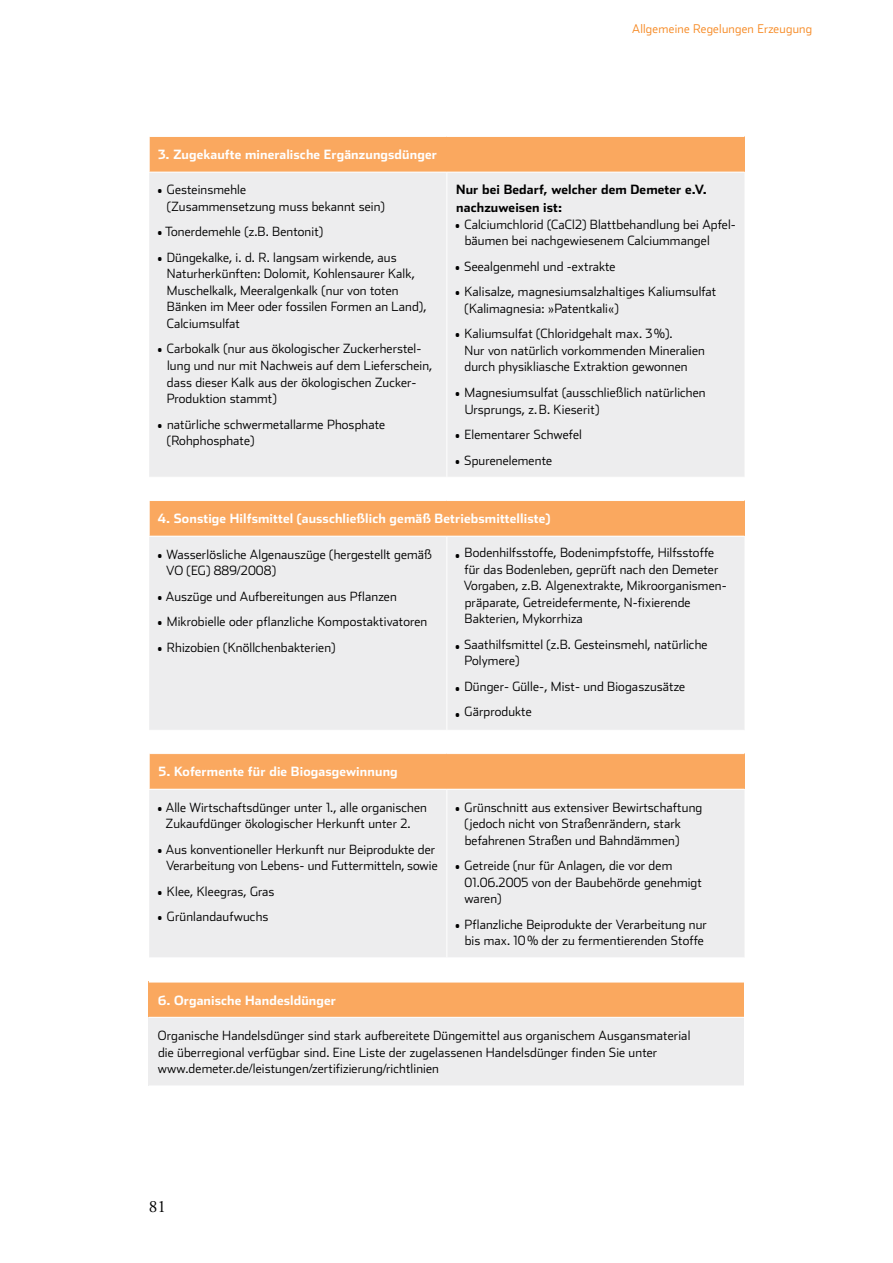
<style>
.page{position:relative;width:893px;height:1263px;background:#fff}
.page>*{position:absolute;margin:0;border:0;box-sizing:border-box;transform-origin:0 0}
.t1{font:17.25px "Adobe Garamond Pro";color:#000}
.t2{font:300 12.75px/16.5px "Stainless";letter-spacing:.01em;color:#000}
.t3{font:700 12.75px "Stainless";letter-spacing:.01em;color:#fff}
.t4{font:700 12.75px/18px "Stainless";letter-spacing:.01em;color:#000}
.t5{font:300 12px "Stainless";letter-spacing:.02em;color:#f6871f}
.s1{font-size:10.5px}
</style>
<div class="page">
<div style="left:149px;top:136px;width:595px;height:36px;background:#faa85f"></div>
<div style="left:149px;top:173px;width:595px;height:304px;background:#ededee"></div>
<hr style="left:149px;top:136px;width:298px;height:1px;background:#fff">
<hr style="left:149px;top:137px;width:1px;height:35px;background:#fff">
<hr style="left:447px;top:136px;width:297px;height:1px;background:#fff">
<hr style="left:446px;top:172px;width:1px;height:305px;background:#fff">
<div style="left:149px;top:500px;width:595px;height:36px;background:#faa85f"></div>
<div style="left:149px;top:537px;width:595px;height:193px;background:#ededee"></div>
<hr style="left:149px;top:500px;width:298px;height:1px;background:#fff">
<hr style="left:149px;top:501px;width:1px;height:35px;background:#fff">
<hr style="left:447px;top:500px;width:297px;height:1px;background:#fff">
<hr style="left:446px;top:536px;width:1px;height:194px;background:#fff">
<div style="left:149px;top:753px;width:595px;height:36px;background:#faa85f"></div>
<div style="left:149px;top:790px;width:595px;height:167px;background:#ededee"></div>
<hr style="left:149px;top:753px;width:298px;height:1px;background:#fff">
<hr style="left:149px;top:754px;width:1px;height:35px;background:#fff">
<hr style="left:447px;top:753px;width:297px;height:1px;background:#fff">
<hr style="left:446px;top:790px;width:1px;height:167px;background:#fff">
<div style="left:149px;top:982px;width:595px;height:35px;background:#faa85f"></div>
<div style="left:149px;top:1017px;width:595px;height:69px;background:#ededee"></div>
<hr style="left:149px;top:1017px;width:595px;height:1px;background:#fff">
<hr style="left:149px;top:1085px;width:595px;height:1px;background:#fff">
<p class="t5" style="left:632px;top:22px;width:182px">Allgemeine Regelungen Erzeugung</p>
<p class="t3" style="left:158px;top:147px;width:280px">3. Zugekaufte mineralische Ergänzungsdünger</p>
<p class="t2" style="left:167px;top:181px;width:219px;text-indent:-10px"><span class="s1">•</span> Gesteinsmehle<br>(Zusammensetzung muss bekannt sein)</p>
<p class="t2" style="left:157px;top:223px;width:167px"><span class="s1">•</span> Tonerdemehle (z.B. Bentonit)</p>
<p class="t2" style="left:167px;top:249px;width:261px;text-indent:-10px"><span class="s1">•</span> Düngekalke, i. d. R. langsam wirkende, aus Naturherkünften: Dolomit, Kohlensaurer Kalk, Muschelkalk, Meeralgenkalk (nur von toten Bänken im Meer oder fossilen Formen an Land), Calciumsulfat</p>
<p class="t2" style="left:167px;top:340px;width:267px;text-indent:-10px"><span class="s1">•</span> Carbokalk (nur aus ökologischer Zuckerherstel&shy;lung und nur mit Nachweis auf dem Lieferschein, dass dieser Kalk aus der ökologischen Zucker-Produktion stammt)</p>
<p class="t2" style="left:167px;top:415px;width:220px;text-indent:-10px"><span class="s1">•</span> natürliche schwermetallarme Phosphate (Rohphosphate)</p>
<p class="t4" style="left:456px;top:181px;width:252px">Nur bei Bedarf, welcher dem Demeter e.V. nachzuweisen ist:</p>
<p class="t2" style="left:465px;top:216px;width:273px;text-indent:-10px"><span class="s1">•</span> Calciumchlorid (CaCl2) Blattbehandlung bei Apfel&shy;bäumen bei nachgewiesenem Calciummangel</p>
<p class="t2" style="left:455px;top:258px;width:162px"><span class="s1">•</span> Seealgenmehl und -extrakte</p>
<p class="t2" style="left:465px;top:283px;width:253px;text-indent:-10px"><span class="s1">•</span> Kalisalze, magnesiumsalzhaltiges Kaliumsulfat (Kalimagnesia: »Patentkali«)</p>
<p class="t2" style="left:465px;top:325px;width:242px;text-indent:-10px"><span class="s1">•</span> Kaliumsulfat (Chloridgehalt max. 3 %).<br>Nur von natürlich vorkommenden Mineralien durch physikliasche Extraktion gewonnen</p>
<p class="t2" style="left:465px;top:384px;width:243px;text-indent:-10px"><span class="s1">•</span> Magnesiumsulfat (ausschließlich natürlichen<br>Ursprungs, z.B. Kieserit)</p>
<p class="t2" style="left:455px;top:426px;width:128px"><span class="s1">•</span> Elementarer Schwefel</p>
<p class="t2" style="left:455px;top:451px;width:99px"><span class="s1">•</span> Spurenelemente</p>
<p class="t3" style="left:158px;top:511px;width:394px">4. Sonstige Hilfsmittel (ausschließlich gemäß Betriebsmittelliste)</p>
<p class="t2" style="left:166px;top:546px;width:267px;text-indent:-9px"><span class="s1">•</span> Wasserlösliche Algenauszüge (hergestellt gemäß<br>VO (EG) 889/2008)</p>
<p class="t2" style="left:157px;top:588px;width:241px"><span class="s1">•</span> Auszüge und Aufbereitungen aus Pflanzen</p>
<p class="t2" style="left:157px;top:613px;width:271px"><span class="s1">•</span> Mikrobielle oder pflanzliche Kompostaktivatoren</p>
<p class="t2" style="left:157px;top:639px;width:180px"><span class="s1">•</span> Rhizobien (Knöllchenbakterien)</p>
<p class="t2" style="left:464px;top:544px;width:264px;text-indent:-9px"><sub>•</sub> Bodenhilfsstoffe, Bodenimpfstoffe, Hilfsstoffe für das Bodenleben, geprüft nach den Demeter Vorgaben, z.B. Algenextrakte, Mikroorganismen&shy;präparate, Getreidefermente, N-fixierende Bakterien, Mykorrhiza</p>
<p class="t2" style="left:465px;top:636px;width:245px;text-indent:-10px"><sub>•</sub> Saathilfsmittel (z.B. Gesteinsmehl, natürliche<br>Polymere)</p>
<p class="t2" style="left:455px;top:678px;width:232px"><sub>•</sub> Dünger- Gülle-, Mist- und Biogaszusätze</p>
<p class="t2" style="left:455px;top:703px;width:78px"><sub>•</sub> Gärprodukte</p>
<p class="t3" style="left:158px;top:764px;width:241px">5. Kofermente für die Biogasgewinnung</p>
<p class="t2" style="left:166px;top:799px;width:263px;text-indent:-9px"><span class="s1">•</span> Alle Wirtschaftsdünger unter 1., alle organischen<br>Zukaufdünger ökologischer Herkunft unter 2.</p>
<p class="t2" style="left:157px;top:841px;width:282px;text-align:right"><span class="s1">•</span> Aus konventioneller Herkunft nur Beiprodukte der<br>Verarbeitung von Lebens- und Futtermitteln, sowie</p>
<p class="t2" style="left:157px;top:883px;width:119px"><span class="s1">•</span> Klee, Kleegras, Gras</p>
<p class="t2" style="left:157px;top:908px;width:113px"><span class="s1">•</span> Grünlandaufwuchs</p>
<p class="t2" style="left:465px;top:799px;width:239px;text-indent:-10px"><span class="s1">•</span> Grünschnitt aus extensiver Bewirtschaftung (jedoch nicht von Straßenrändern, stark befahrenen Straßen und Bahndämmen)</p>
<p class="t2" style="left:464px;top:857px;width:239px;text-indent:-10px"><span class="s1">•</span> Getreide (nur für Anlagen, die vor dem<br>01.06.2005 von der Baubehörde genehmigt waren)</p>
<p class="t2" style="left:455px;top:916px;width:254px;text-align:center"><span class="s1">•</span> Pflanzliche Beiprodukte der Verarbeitung nur bis max. 10 % der zu fermentierenden Stoffe</p>
<p class="t3" style="left:158px;top:992px;width:179px">6. Organische Handesldünger</p>
<p class="t2" style="left:158px;top:1027px;width:534px">Organische Handelsdünger sind stark aufbereitete Düngemittel aus organischem Ausgansmaterial die überregional verfügbar sind. Eine Liste der zugelassenen Handelsdünger finden Sie unter www.demeter.de/leistungen/zertifizierung/richtlinien</p>
<h1 class="t1" style="left:149px;top:1196px;width:19px">81</h1>
</div>
